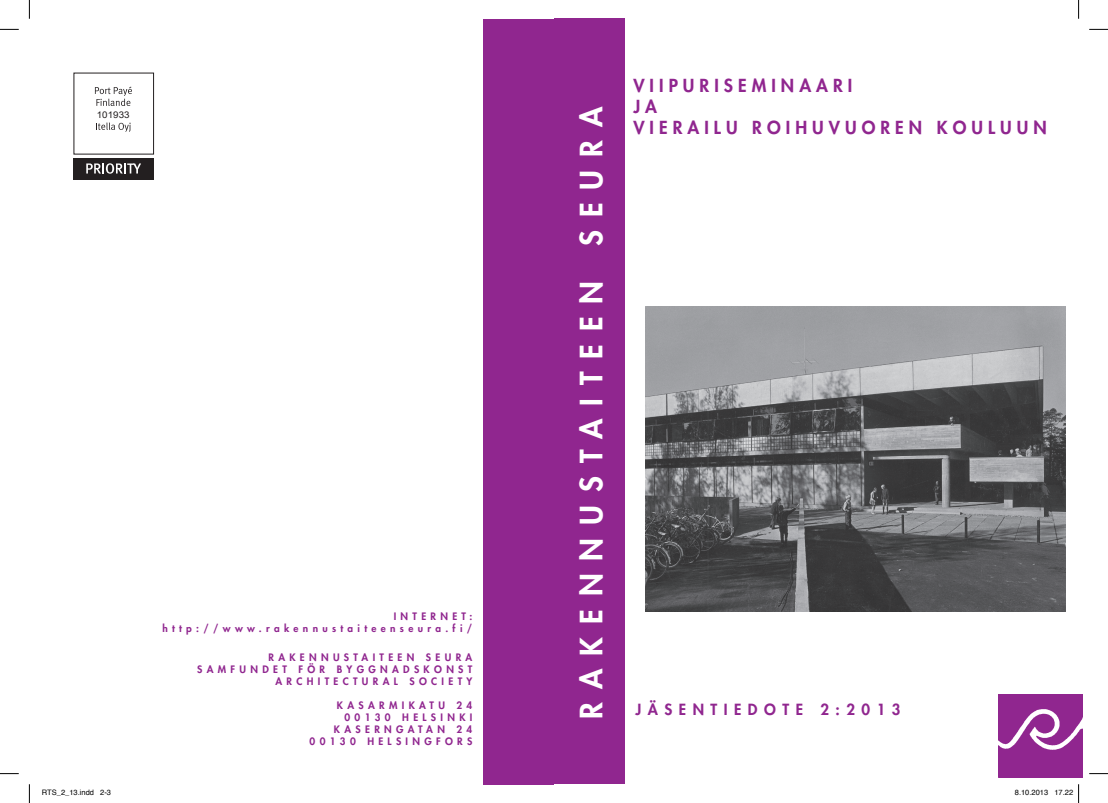
<style>
.page{position:relative;width:1108px;height:803px;background:#fff}
.page>*{position:absolute;margin:0;border:0;box-sizing:border-box;transform-origin:0 0}
.t1{font:800 30px "Futura Std";letter-spacing:.435em;color:#fff}
.t2{font:800 17.5px/21px "Futura Std";letter-spacing:.29em;color:#90268f}
.t3{font:800 15px "Futura Std";letter-spacing:.435em;color:#90268f}
.t4{font:800 10px/12px "Futura Std";letter-spacing:.435em;color:#90268f;text-align:right}
.t5{font:9.25px "Arial";letter-spacing:.005em;color:#231f20;scale:1.06 1}
.t6{font:7.5px "Helvetica";color:#000}
</style>
<div class="page">
<div style="left:483px;top:19px;width:71px;height:765px;background:#90268f"></div>
<svg style="left:998px;top:695px;width:85px;height:83px"></svg>
<img style="left:998px;top:695px;width:84px;height:82px">
<div style="left:554px;top:19px;width:71px;height:765px;background:#90268f"></div>
<svg style="left:95px;top:87px;width:37px;height:19px"></svg>
<svg style="left:96px;top:123px;width:35px;height:9px"></svg>
<div style="left:74px;top:158px;width:80px;height:21px;background:#231f20"></div>
<svg style="left:86px;top:163px;width:55px;height:11px"></svg>
<img style="left:645px;top:306px;width:420px;height:306px">
<svg style="left:0;top:29px;width:19px;height:1px"></svg>
<svg style="left:1089px;top:29px;width:19px;height:1px"></svg>
<svg style="left:0;top:773px;width:19px;height:1px"></svg>
<svg style="left:1089px;top:773px;width:19px;height:1px"></svg>
<svg style="left:29px;top:0;width:1px;height:19px"></svg>
<svg style="left:29px;top:784px;width:1px;height:19px"></svg>
<svg style="left:1078px;top:0;width:1px;height:19px"></svg>
<svg style="left:1078px;top:784px;width:1px;height:19px"></svg>
<p class="t5" style="left:97px;top:109px;width:32px">101933</p>
<p class="t4" style="left:162px;top:610px;width:311px">INTERNET: http://www.rakennustaiteenseura.fi/</p>
<p class="t4" style="left:197px;top:652px;width:277px">RAKENNUSTAITEEN SEURA<br>SAMFUNDET FÖR BYGGNADSKONST<br>ARCHITECTURAL SOCIETY</p>
<p class="t4" style="left:309px;top:700px;width:164px">KASARMIKATU 24<br>00130 HELSINKI<br>KASERNGATAN 24<br>00130 HELSINGFORS</p>
<h1 class="t1" style="left:572px;top:719px;width:614px;rotate:-90deg">RAKENNUSTAITEEN SEURA</h1>
<h2 class="t2" style="left:633px;top:75px;width:220px">VIIPURISEMINAARI<br>J A<br>vierailu</h2>
<h2 class="t2" style="left:752px;top:117px;width:32px">R oihuvuoren</h2>
<h2 class="t2" style="left:936px;top:117px;width:17px">kouluun</h2>
<h3 class="t3" style="left:635px;top:700px;width:266px">JÄSENTIEDOTE 2:2013</h3>
<p class="t6" style="left:42px;top:787px;width:71px">RTS_2_13.indd 2-3</p>
<p class="t6" style="left:1014px;top:787px;width:60px">8.10.2013 17.22</p>
</div>
